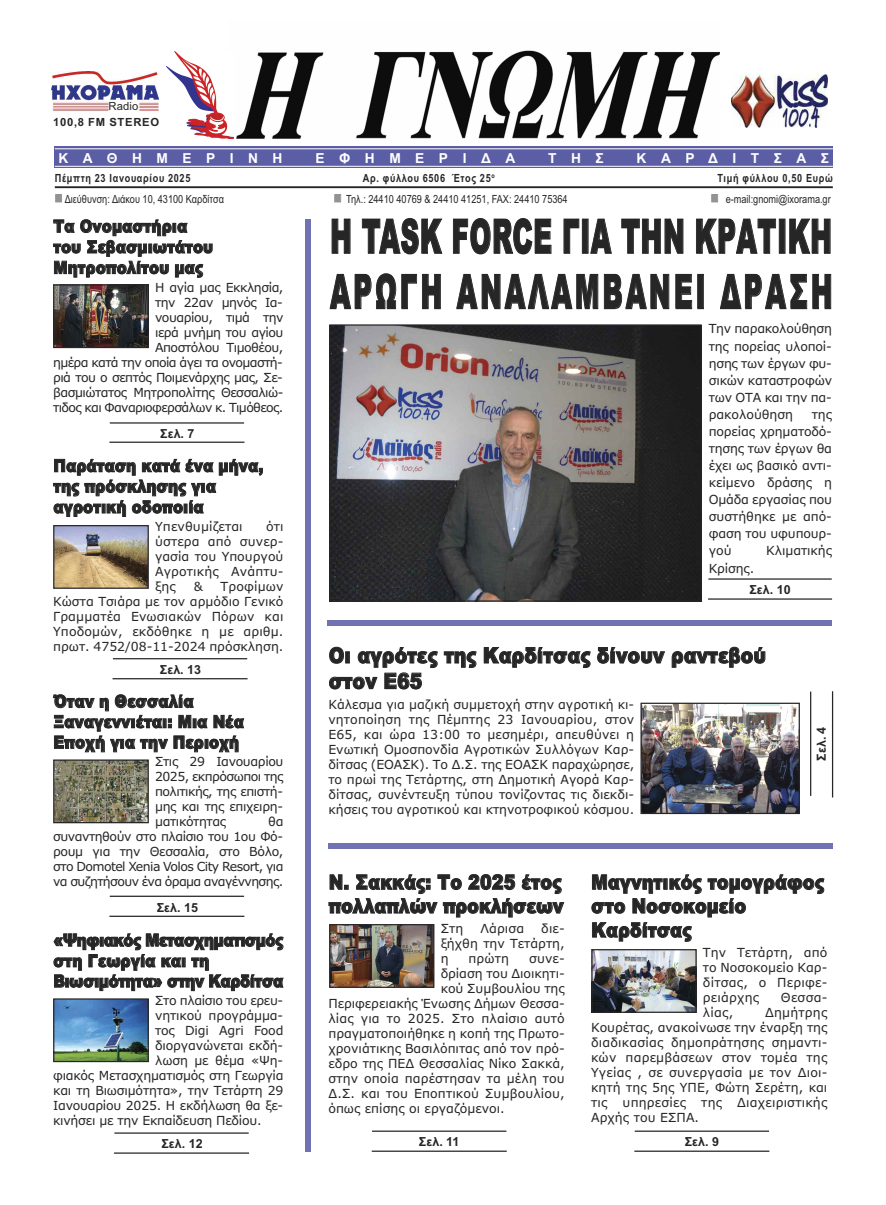
<style>
.page{position:relative;width:886px;height:1205px;background:#fff}
.page>*{position:absolute;margin:0;border:0;box-sizing:border-box;transform-origin:0 0}
.t1{font:900 47.25px/55.2px "Arial";letter-spacing:.065em;color:#272627;scale:.56 1}
.t2{font:900 21.5px/25.6px "Arial";letter-spacing:.005em;color:#272627;scale:.87 1}
.t3{font:900 20.12px/23.9px "Arial";letter-spacing:.01em;color:#272627;scale:.87 1}
.t4{font:900 17.25px/20.6px "Arial";letter-spacing:.005em;color:#272627;scale:.87 1}
.t5{font:900 17.25px/20.5px "Arial";letter-spacing:-.02em;color:#272627;scale:.87 1}
.t6{font:700 13.75px "Arial";letter-spacing:1.055em;color:#fff}
.t7{font:12.5px/15px "Verdana";letter-spacing:-.005em;color:#272627;text-align:justify}
.t8{font:12.5px/15px "Verdana";letter-spacing:-.04em;color:#272627;text-align:right}
.t9{font:700 12.5px "Arial";color:#272627}
.t10{font:12.5px "Verdana";letter-spacing:-.025em;color:#272627}
.t11{font:11.25px "Arial";color:#272627;scale:.81 1}
.t12{font:700 11.25px "Arial";letter-spacing:.07em;color:#272627;scale:.81 1}
.t13{font:700 11.25px/15.6px "Arial";letter-spacing:.07em;color:#272627}
.s1{font-weight:400}
.s2{font-family:"Arial";font-weight:700}
</style>
<div class="page">
<img style="left:227px;top:50px;width:493px;height:89px">
<img style="left:166px;top:52px;width:68px;height:86px">
<img style="left:732px;top:74px;width:95px;height:53px">
<img style="left:52px;top:72px;width:106px;height:39px">
<div style="left:55px;top:147px;width:778px;height:21px;background:#5c5ea5"></div>
<hr style="left:55px;top:166px;width:778px;height:1px;background:#fff">
<hr style="left:55px;top:148px;width:778px;height:1px;background:#fff">
<hr style="left:55px;top:186px;width:778px;height:2px;background:#272627">
<hr style="left:708px;top:578px;width:124px;height:2px;background:#272627">
<hr style="left:708px;top:598px;width:124px;height:2px;background:#272627">
<div style="left:306px;top:220px;width:5px;height:932px;background:#7172b1"></div>
<div style="left:327px;top:621px;width:504px;height:5px;background:#7172b1"></div>
<img style="left:331px;top:326px;width:369px;height:274px">
<div style="left:329px;top:324px;width:373px;height:278px;border:1px solid #272627"></div>
<svg style="left:55px;top:348px;width:190px;height:76px"></svg>
<svg style="left:55px;top:1062px;width:194px;height:72px"></svg>
<hr style="left:110px;top:895px;width:134px;height:2px;background:#272627">
<hr style="left:109px;top:915px;width:135px;height:2px;background:#272627">
<hr style="left:110px;top:422px;width:134px;height:1px;background:#272627">
<hr style="left:109px;top:441px;width:135px;height:2px;background:#272627">
<hr style="left:113px;top:658px;width:134px;height:1px;background:#272627">
<hr style="left:113px;top:678px;width:135px;height:1px;background:#272627">
<hr style="left:114px;top:1132px;width:135px;height:1px;background:#272627">
<hr style="left:114px;top:1152px;width:135px;height:1px;background:#272627">
<img style="left:55px;top:286px;width:92px;height:60px">
<div style="left:53px;top:284px;width:96px;height:64px;border:1px solid #272627"></div>
<img style="left:55px;top:527px;width:92px;height:60px">
<div style="left:53px;top:525px;width:96px;height:64px;border:1px solid #272627"></div>
<img style="left:55px;top:761px;width:92px;height:60px">
<div style="left:53px;top:759px;width:96px;height:64px;border:1px solid #272627"></div>
<img style="left:55px;top:1000px;width:92px;height:60px">
<div style="left:53px;top:998px;width:96px;height:64px;border:1px solid #272627"></div>
<hr style="left:372px;top:1130px;width:134px;height:2px;background:#272627">
<hr style="left:372px;top:1150px;width:135px;height:2px;background:#272627">
<svg style="left:640px;top:691px;width:192px;height:124px"></svg>
<hr style="left:810px;top:691px;width:1px;height:105px;background:#272627">
<hr style="left:832px;top:691px;width:1px;height:106px;background:#272627">
<img style="left:642px;top:705px;width:156px;height:107px">
<div style="left:640px;top:703px;width:160px;height:111px;border:1px solid #272627"></div>
<img style="left:331px;top:926px;width:101px;height:60px">
<div style="left:329px;top:924px;width:105px;height:64px;border:1px solid #272627"></div>
<hr style="left:635px;top:1130px;width:134px;height:2px;background:#272627">
<hr style="left:634px;top:1150px;width:135px;height:2px;background:#272627">
<img style="left:593px;top:951px;width:102px;height:60px">
<div style="left:591px;top:949px;width:106px;height:64px;border:1px solid #272627"></div>
<div style="left:328px;top:843px;width:505px;height:5px;background:#7172b1"></div>
<p class="t13" style="left:53px;top:98px;width:108px;text-indent:55px"><span class="s1">Radio<br></span>100,8 FM STEREO</p>
<p class="t6" style="left:58px;top:150px;width:226px">ΚΑΘΗΜΕΡΙΝΗ</p>
<p class="t6" style="left:315px;top:150px;width:201px">ΕΦΗΜΕΡΙ∆Α</p>
<p class="t6" style="left:548px;top:150px;width:57px">ΤΗΣ</p>
<p class="t6" style="left:636px;top:150px;width:194px">ΚΑΡ∆ΙΤΣΑΣ</p>
<p class="t11" style="left:65px;top:192px;width:198px">∆ιεύθυνση: ∆ιάκου 10, 43100 Καρδίτσα</p>
<p class="t11" style="left:346px;top:192px;width:275px">Τηλ.: 24410 40769 &amp; 24410 41251, FAX: 24410 75364</p>
<p class="t11" style="left:726px;top:192px;width:131px">e-mail:gnomi@ixorama.gr</p>
<p class="t12" style="left:55px;top:171px;width:169px">Πέµπτη 23 Ιανουαρίου 2025</p>
<p class="t12" style="left:363px;top:171px;width:164px">Αρ. φύλλου 6506 Έτος 25<sup>ο</sup></p>
<p class="t12" style="left:717px;top:171px;width:144px">Τιµή φύλλου 0,50 Eυρώ</p>
<p class="t1" style="left:330px;top:209px;width:899px">Η TASK FORCE ΓΙΑ ΤΗΝ ΚΡΑΤΙΚΗ<br>ΑΡΩΓΗ ΑΝΑΛΑΜΒΑΝΕΙ ∆ΡΑΣΗ</p>
<p class="t7" style="left:709px;top:320px;width:125px;line-height:17.1px">Την παρακολούθηση της πορείας υλοποί&shy;ησης των έργων φυ&shy;σικών καταστροφών των ΟΤΑ και την πα&shy;ρακολούθηση</p>
<p class="t4" style="left:53px;top:216px;width:185px">Τα Ονοµαστήρια του Σεβασµιωτάτου<br>Μητροπολίτου µας</p>
<p class="t8" style="left:53px;top:280px;width:232px">Η αγία µας Εκκλησία,<br>την 22αν µηνός Ια-<br>νουαρίου, τιµά την<br>ιερά µνήµη του αγίου<br>Αποστόλου Τιµοθέου,<br>ηµέρα κατά την οποία άγει τα ονοµαστή&shy;ριά του ο σεπτός Ποιµενάρχης µας, Σε&shy;βασµιώτατος Μητροπολίτης Θεσσαλιώ&shy;τιδος και Φαναριοφερσάλων κ. Τιµόθεος.</p>
<p class="t7" style="left:709px;top:406px;width:125px;line-height:17.1px;text-indent:103px">της πορείας χρηµατοδό&shy;τησης των έργων θα έχει ως βασικό αντι&shy;κείµενο δράσης η Οµάδα εργασίας που συστήθηκε µε από&shy;φαση του υφυπουρ&shy;γού</p>
<p class="t9" style="left:160px;top:426px;width:36px">Σελ. 7</p>
<p class="t4" style="left:53px;top:455px;width:243px">Παράταση κατά ένα µήνα, της πρόσκλησης για αγροτική οδοποιία</p>
<p class="t7" style="left:155px;top:519px;width:89px">Υπενθυµίζεται</p>
<p class="t7" style="left:155px;top:519px;width:130px;text-indent:111px">ότι ύστερα από συνερ&shy;γασία του Υπουργού Αγροτικής Ανάπτυ&shy;ξης</p>
<p class="t7" style="left:766px;top:544px;width:67px">Κλιµατικής</p>
<p class="t7" style="left:749px;top:557px;width:43px;line-height:21.2px;text-indent:-41px">Κρίσης.<br><span class="s2">Σελ. 10</span></p>
<p class="t7" style="left:53px;top:579px;width:232px;text-indent:167px">Τροφίµων Κώστα Τσιάρα µε τον αρµόδιο Γενικό Γραµµατέα Ενωσιακών Πόρων και Υποδοµών, εκδόθηκε η µε αριθµ. πρωτ. 4752/08-11-2024 πρόσκληση.</p>
<p class="t7" style="left:194px;top:579px;width:11px">&amp;</p>
<p class="t2" style="left:329px;top:643px;width:504px">Οι αγρότες της Καρδίτσας δίνουν ραντεβού στον Ε65</p>
<p class="t7" style="left:328px;top:697px;width:307px">Κάλεσµα για µαζική συµµετοχή στην αγροτική κι&shy;νητοποίηση της Πέµπτης 23 Ιανουαρίου, στον Ε65, και ώρα 13:00 το µεσηµέρι, απευθύνει η Ενωτική Οµοσπονδία Αγροτικών Συλλόγων Καρ&shy;δίτσας (ΕΟΑΣΚ). Το ∆.Σ. της ΕΟΑΣΚ παραχώρησε, το πρωί της Τετάρτης, στη ∆ηµοτική Αγορά Καρ&shy;δίτσας, συνέντευξη τύπου τονίζοντας τις διεκδι&shy;κήσεις του αγροτικού και κτηνοτροφικού κόσµου.</p>
<p class="t9" style="left:160px;top:663px;width:43px">Σελ. 13</p>
<p class="t4" style="left:53px;top:691px;width:220px">Όταν η Θεσσαλία<br>Ξαναγεννιέται: Μια Νέα<br>Εποχή για την Περιοχή</p>
<p class="t7" style="left:155px;top:754px;width:130px">Στις 29 Ιανουαρίου 2025, εκπρόσωποι της πολιτικής, της επιστή&shy;µης και της επιχειρη&shy;µατικότητας</p>
<p class="t9" style="left:814px;top:761px;width:36px;rotate:-90deg">Σελ. 4</p>
<p class="t7" style="left:53px;top:814px;width:232px;text-indent:215px">θα συναντηθούν στο πλαίσιο του 1ου Φό&shy;ρουµ για την Θεσσαλία, στο Βόλο, στο Domotel Xenia Volos City Resort, για να συζητήσουν ένα όραµα αναγέννησης.</p>
<p class="t3" style="left:329px;top:870px;width:271px">Ν. Σακκάς: Το 2025 έτος πολλαπλών προκλήσεων</p>
<p class="t7" style="left:441px;top:921px;width:24px">Στη</p>
<p class="t7" style="left:480px;top:921px;width:45px">Λάρισα</p>
<p class="t3" style="left:591px;top:870px;width:269px">Mαγνητικός τοµογράφος στο Νοσοκοµείο<br>Καρδίτσας</p>
<p class="t7" style="left:703px;top:944px;width:126px">Την Τετάρτη, από το Νοσοκοµείο Καρ&shy;δίτσας, ο Περιφε&shy;ρειάρχης</p>
<p class="t9" style="left:157px;top:900px;width:43px">Σελ. 15</p>
<p class="t7" style="left:441px;top:921px;width:126px;text-indent:101px">διε&shy;ξήχθη την Τετάρτη, η</p>
<p class="t5" style="left:53px;top:930px;width:266px">«Ψηφιακός Μετασχηµατισµός στη Γεωργία και τη<br>Βιωσιµότητα» στην Καρδίτσα</p>
<p class="t10" style="left:155px;top:993px;width:130px">Στο πλαίσιο του ερευ-</p>
<p class="t7" style="left:155px;top:1008px;width:130px">νητικού προγράµµα-</p>
<p class="t7" style="left:155px;top:1023px;width:130px">τος Digi Agri Food</p>
<p class="t7" style="left:155px;top:1038px;width:130px">διοργανώνεται εκδή-</p>
<p class="t7" style="left:155px;top:1053px;width:130px">λωση µε θέµα «Ψη-</p>
<p class="t7" style="left:53px;top:1068px;width:232px">φιακός Μετασχηµατισµός στη Γεωργία</p>
<p class="t7" style="left:53px;top:1083px;width:232px">και τη Βιωσιµότητα», την Τετάρτη 29</p>
<p class="t7" style="left:53px;top:1098px;width:232px">Ιανουαρίου 2025. Η εκδήλωση θα ξε-</p>
<p class="t7" style="left:53px;top:1113px;width:210px">κινήσει µε την Εκπαίδευση Πεδίου.</p>
<p class="t7" style="left:468px;top:951px;width:42px">πρώτη</p>
<p class="t7" style="left:529px;top:951px;width:37px">συνε-</p>
<p class="t7" style="left:441px;top:966px;width:126px">δρίαση του ∆ιοικητι-</p>
<p class="t7" style="left:441px;top:981px;width:126px">κού Συµβουλίου της</p>
<p class="t7" style="left:328px;top:996px;width:238px">Περιφερειακής Ένωσης ∆ήµων Θεσσα-</p>
<p class="t7" style="left:328px;top:1011px;width:238px">λίας για το 2025. Στο πλαίσιο αυτό</p>
<p class="t7" style="left:328px;top:1026px;width:238px">πραγµατοποιήθηκε η κοπή της Πρωτο-</p>
<p class="t7" style="left:328px;top:1041px;width:238px">χρονιάτικης Βασιλόπιτας από τον πρό-</p>
<p class="t7" style="left:328px;top:1056px;width:238px">εδρο της ΠΕ∆ Θεσσαλίας Νίκο Σακκά,</p>
<p class="t7" style="left:328px;top:1071px;width:238px">στην οποία παρέστησαν τα µέλη του</p>
<p class="t7" style="left:328px;top:1086px;width:238px">∆.Σ. και του Εποπτικού Συµβουλίου,</p>
<p class="t7" style="left:328px;top:1101px;width:178px">όπως επίσης οι εργαζόµενοι.</p>
<p class="t7" style="left:781px;top:989px;width:48px">Θεσσα-</p>
<p class="t7" style="left:591px;top:1004px;width:238px;text-indent:174px">∆ηµήτρης Κουρέτας, ανακοίνωσε την έναρξη της διαδικασίας δηµοπράτησης σηµαντι&shy;κών παρεµβάσεων στον τοµέα της Υγείας , σε συνεργασία µε τον ∆ιοι&shy;κητή της 5ης ΥΠΕ, Φώτη Σερέτη, και τις υπηρεσίες της ∆ιαχειριστικής Αρχής του ΕΣΠΑ.</p>
<p class="t9" style="left:685px;top:1134px;width:36px">Σελ. 9</p>
<p class="t7" style="left:703px;top:1004px;width:32px">λίας,</p>
<p class="t9" style="left:419px;top:1134px;width:42px">Σελ. 11</p>
<p class="t9" style="left:161px;top:1136px;width:43px">Σελ. 12</p>
</div>
